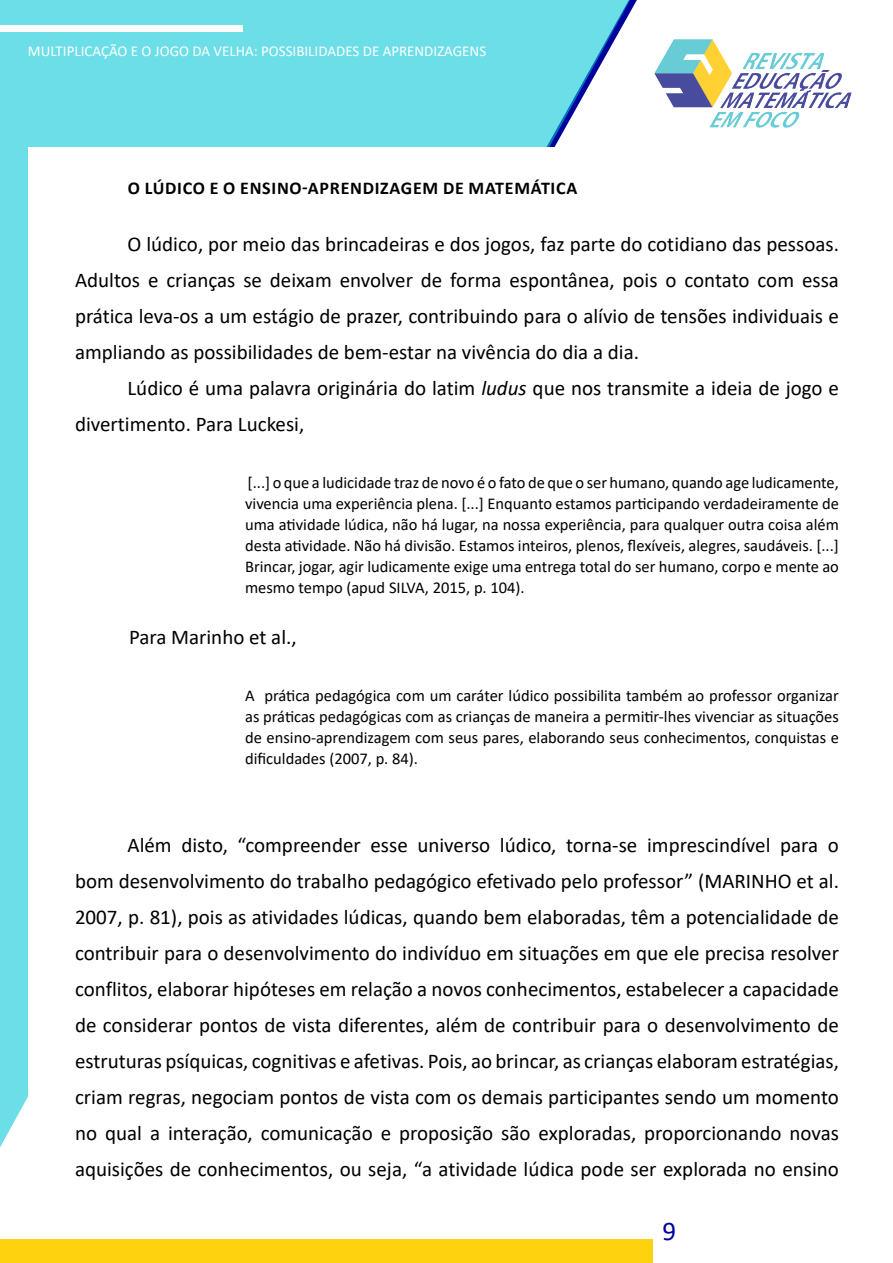
<style>
.page{position:relative;width:893px;height:1263px;background:#fff}
.page>*{position:absolute;margin:0;border:0;box-sizing:border-box;transform-origin:0 0}
.t1{font:27px "Calibri";color:#00009c}
.PARÁGRAFO_MATEMÁTICA{font:21px/36px "Calibri";color:#000;text-align:justify}
.TITULO_DE_PARÁGRAFO{font:700 18px "Calibri";letter-spacing:.04em;color:#000}
.CITAÇÃO_MATEMÁTICA{font:16.5px/21px "Calibri";color:#000;text-align:justify}
.t2{font:15px "Calibri";color:#fff}
.s1{font-style:italic}
</style>
<div class="page">
<img style="left:654px;top:39px;width:197px;height:88px">
<div style="left:0;top:0;width:630px;height:1147px;background:#6cdee7"></div>
<div style="left:0;top:25px;width:242px;height:6px;background:#fff"></div>
<div style="left:0;top:1239px;width:653px;height:24px;background:#ffd20f"></div>
<div style="left:28px;top:148px;width:835px;height:1074px;background:#fff"></div>
<p class="t2" style="left:28px;top:41px;width:460px">MULTIPLICAÇÃO E O JOGO DA VELHA: POSSIBILIDADES DE APRENDIZAGENS</p>
<p class="TITULO_DE_PARÁGRAFO" style="left:128px;top:175px;width:451px">O LÚDICO E O ENSINO-APRENDIZAGEM DE MATEMÁTICA</p>
<p class="PARÁGRAFO_MATEMÁTICA" style="left:75px;top:225px;width:765px;text-indent:52px">O lúdico, por meio das brincadeiras e dos jogos, faz parte do cotidiano das pessoas.<br>Adultos e crianças se deixam envolver de forma espontânea, pois o contato com essa prática leva-os a um estágio de prazer, contribuindo para o alívio de tensões individuais e ampliando as possibilidades de bem-estar na vivência do dia a dia.</p>
<p class="PARÁGRAFO_MATEMÁTICA" style="left:75px;top:369px;width:765px;text-indent:52px">Lúdico é uma palavra originária do latim <span class="s1">ludus</span> que nos transmite a ideia de jogo e divertimento. Para Luckesi,</p>
<p class="CITAÇÃO_MATEMÁTICA" style="left:245px;top:471px;width:595px">[...] o que a ludicidade traz de novo é o fato de que o ser humano, quando age ludicamente, vivencia uma experiência plena. [...] Enquanto estamos participando verdadeiramente de uma atividade lúdica, não há lugar, na nossa experiência, para qualquer outra coisa além desta atividade. Não há divisão. Estamos inteiros, plenos, flexíveis, alegres, saudáveis. [...] Brincar, jogar, agir ludicamente exige uma entrega total do ser humano, corpo e mente ao mesmo tempo (apud SILVA, 2015, p. 104).</p>
<p class="PARÁGRAFO_MATEMÁTICA" style="left:129px;top:618px;width:169px">Para Marinho et al.,</p>
<p class="CITAÇÃO_MATEMÁTICA" style="left:245px;top:684px;width:595px">A prática pedagógica com um caráter lúdico possibilita também ao professor organizar as práticas pedagógicas com as crianças de maneira a permitir-lhes vivenciar as situações de ensino-aprendizagem com seus pares, elaborando seus conhecimentos, conquistas e dificuldades (2007, p. 84).</p>
<p class="PARÁGRAFO_MATEMÁTICA" style="left:75px;top:827px;width:765px;text-indent:52px">Além disto, “compreender esse universo lúdico, torna-se imprescindível para o bom desenvolvimento do trabalho pedagógico efetivado pelo professor” (MARINHO et al.<br>2007, p. 81), pois as atividades lúdicas, quando bem elaboradas, têm a potencialidade de contribuir para o desenvolvimento do indivíduo em situações em que ele precisa resolver conflitos, elaborar hipóteses em relação a novos conhecimentos, estabelecer a capacidade de considerar pontos de vista diferentes, além de contribuir para o desenvolvimento de estruturas psíquicas, cognitivas e afetivas. Pois, ao brincar, as crianças elaboram estratégias, criam regras, negociam pontos de vista com os demais participantes sendo um momento no qual a interação, comunicação e proposição são exploradas, proporcionando novas aquisições de conhecimentos, ou seja, “a atividade lúdica pode ser explorada no ensino</p>
<p class="t1" style="left:662px;top:1212px;width:15px">9</p>
</div>
